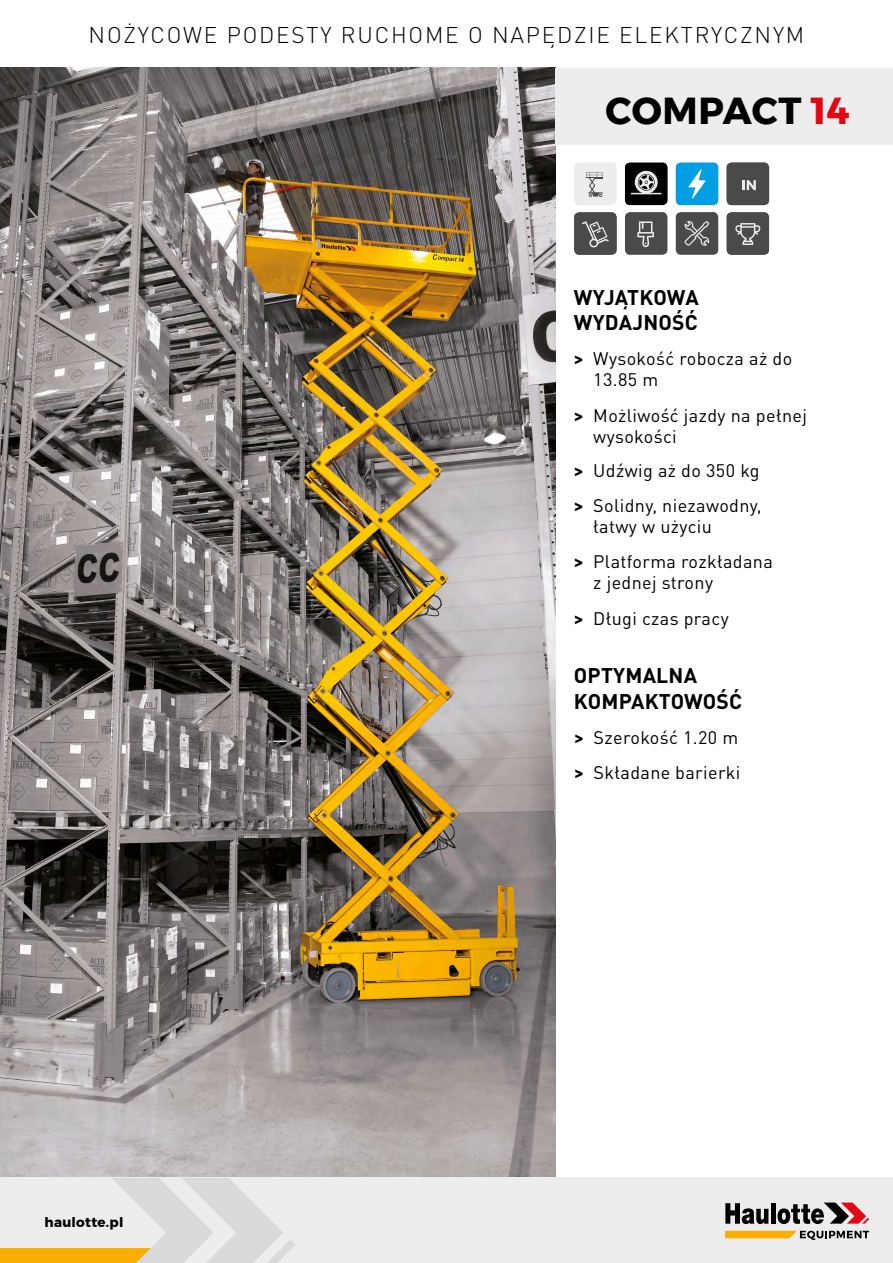
<style>
.page{position:relative;width:893px;height:1263px;background:#fff}
.page>*{position:absolute;margin:0;border:0;box-sizing:border-box;transform-origin:0 0}
.t1{font:700 37.5px "Montserrat";letter-spacing:.02em;color:#000}
.t2{font:300 22.5px "DIN Pro";letter-spacing:.08em;color:#000}
.t3{font:700 21px/25.5px "DIN Pro";letter-spacing:.01em;color:#000}
.t4{font:18px/21px "DIN Pro";letter-spacing:.02em;color:#000}
.t5{font:700 13.5px "Montserrat";letter-spacing:.02em;color:#000}
.s1{color:#e30613}
.s2{font-weight:700}
</style>
<div class="page">
<img style="left:0;top:68px;width:556px;height:1110px">
<div style="left:556px;top:68px;width:337px;height:77px;background:#ededed"></div>
<svg style="left:727px;top:212px;width:42px;height:43px;background:#5b5b5b"></svg>
<svg style="left:676px;top:163px;width:42px;height:42px;background:#19a8e5"></svg>
<svg style="left:625px;top:163px;width:42px;height:42px;background:#303030"></svg>
<svg style="left:574px;top:163px;width:43px;height:42px;background:#e1e1e1"></svg>
<div style="left:625px;top:212px;width:42px;height:43px;background:#4a4a49;border-radius:5px"></div>
<svg style="left:626px;top:212px;width:40px;height:36px"></svg>
<svg style="left:574px;top:212px;width:43px;height:43px;background:#5c5c5b"></svg>
<svg style="left:727px;top:163px;width:42px;height:42px;background:#535352"></svg>
<div style="left:676px;top:212px;width:42px;height:43px;background:#70706f;border-radius:5px"></div>
<svg style="left:676px;top:212px;width:42px;height:42px;background:#5b5b5a"></svg>
<div style="left:0;top:1178px;width:893px;height:85px;background:#ededed"></div>
<svg style="left:725px;top:1203px;width:43px;height:21px"></svg>
<hr style="left:771px;top:1203px;width:4px;height:21px;background:#000">
<svg style="left:777px;top:1202px;width:92px;height:22px"></svg>
<svg style="left:725px;top:1231px;width:144px;height:9px"></svg>
<svg style="left:0;top:1178px;width:295px;height:85px"></svg>
<p class="t2" style="left:89px;top:19px;width:717px">NOŻYCOWE PODESTY RUCHOME O NAPĘDZIE ELEKTRYCZNYM</p>
<p class="t1" style="left:605px;top:81px;width:246px">COMPACT <span class="s1">14</span></p>
<p class="t3" style="left:574px;top:284px;width:126px">WYJĄTKOWA<br>WYDAJNOŚĆ</p>
<p class="t4" style="left:593px;top:348px;width:200px;text-indent:-19px"><span class="s2">&gt;</span> Wysokość robocza aż do<br>13.85 m</p>
<p class="t4" style="left:593px;top:404px;width:215px;text-indent:-19px"><span class="s2">&gt;</span> Możliwość jazdy na pełnej wysokości</p>
<p class="t4" style="left:574px;top:459px;width:187px"><span class="s2">&gt;</span> Udźwig aż do 350 kg</p>
<p class="t4" style="left:593px;top:494px;width:170px;text-indent:-19px"><span class="s2">&gt;</span> Solidny, niezawodny, łatwy w użyciu</p>
<p class="t4" style="left:593px;top:551px;width:181px;text-indent:-19px"><span class="s2">&gt;</span> Platforma rozkładana z jednej strony</p>
<p class="t4" style="left:574px;top:607px;width:156px"><span class="s2">&gt;</span> Długi czas pracy</p>
<p class="t3" style="left:574px;top:662px;width:170px">OPTYMALNA<br>KOMPAKTOWOŚĆ</p>
<p class="t5" style="left:45px;top:1211px;width:80px">haulotte.pl</p>
<p class="t4" style="left:574px;top:726px;width:166px"><span class="s2">&gt;</span> Szerokość 1.20 m</p>
<p class="t4" style="left:574px;top:761px;width:168px"><span class="s2">&gt;</span> Składane barierki</p>
</div>
